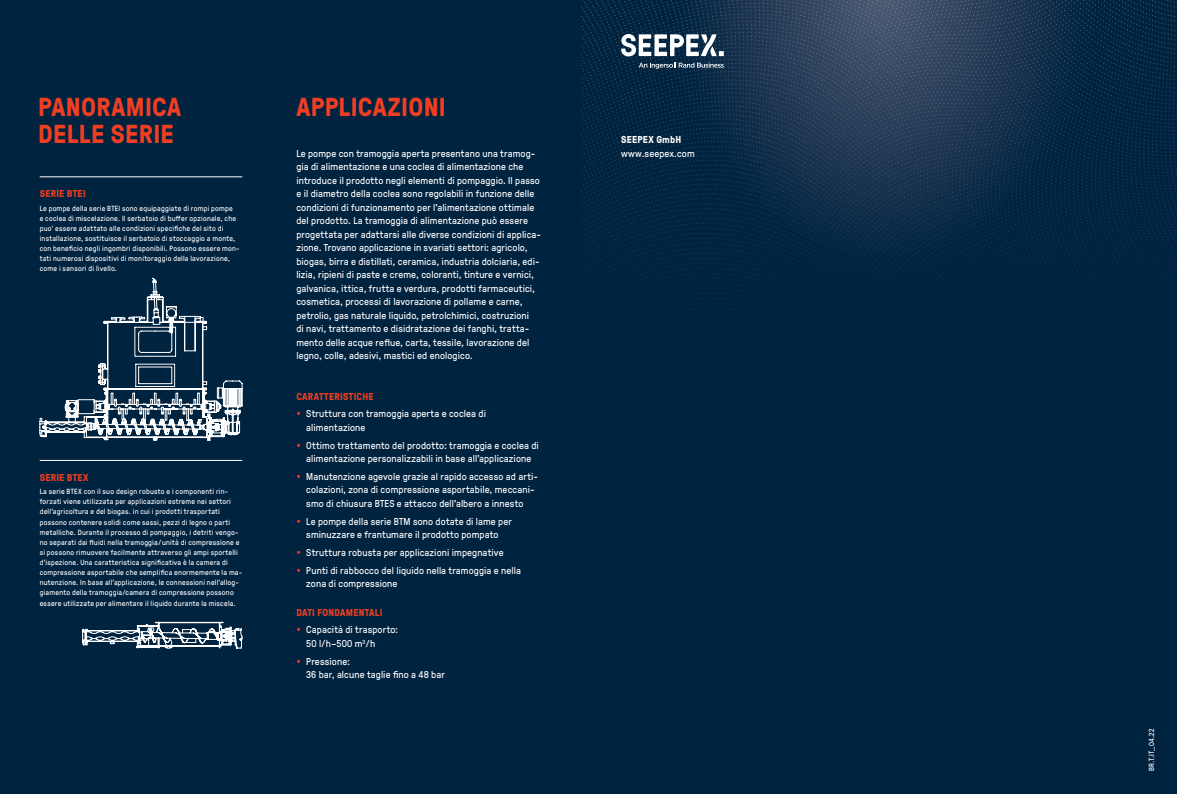
<style>
.page{position:relative;width:1177px;height:794px;background:#fff}
.page>*{position:absolute;margin:0;border:0;box-sizing:border-box;transform-origin:0 0}
.Headline_S_26pt{font:700 26px/27px "GT Pressura";letter-spacing:.01em;color:#ef3e22}
.Copytext_10pt{font:10px/13.5px "GT Pressura";letter-spacing:.015em;color:#fff}
.Copytext_Headline_10{font:700 10px "GT Pressura";letter-spacing:.025em;color:#ef3e22}
.t1{font:700 10px "GT Pressura";letter-spacing:.025em;color:#fff}
.Marginaltext_7_5pt{font:7.5px/10.1px "GT Pressura";letter-spacing:.03em;color:#fff}
</style>
<div class="page">
<div style="left:581px;top:0;width:595px;height:794px;background:#002340"></div>
<div style="left:0;top:0;width:581px;height:794px;background:#002340"></div>
<img style="left:581px;top:0;width:595px;height:324px">
<svg style="left:621px;top:34px;width:102px;height:22px"></svg>
<svg style="left:638px;top:63px;width:85px;height:6px"></svg>
<hr style="left:40px;top:177px;width:202px;height:1px;background:#fff">
<hr style="left:40px;top:460px;width:202px;height:1px;background:#fff">
<svg style="left:82px;top:622px;width:160px;height:26px"></svg>
<svg style="left:40px;top:278px;width:202px;height:162px"></svg>
<p class="Headline_S_26pt" style="left:38px;top:92px;width:144px">PANORAMICA<br>DELLE SERIE</p>
<p class="Copytext_Headline_10" style="left:40px;top:186px;width:47px">SERIE BTEI</p>
<p class="Marginaltext_7_5pt" style="left:40px;top:202px;width:201px">Le pompe della serie BTEI sono equipaggiate di rompi pompe<br>e coclea di miscelazione. Il serbatoio di buffer opzionale, che puo’ essere adattato alle condizioni specifiche del sito di installazione, sostituisce il serbatoio di stoccaggio a monte, con beneficio negli ingombri disponibili. Possono essere mon&shy;tati numerosi dispositivi di monitoraggio della lavorazione, come i sensori di livello.</p>
<p class="Copytext_Headline_10" style="left:40px;top:470px;width:50px">SERIE BTEX</p>
<p class="Marginaltext_7_5pt" style="left:40px;top:486px;width:204px">La serie BTEX con il suo design robusto e i componenti rin&shy;forzati viene utilizzata per applicazioni estreme nei settori dell’agricoltura e del biogas. in cui i prodotti trasportati possono contenere solidi come sassi, pezzi di legno o parti metalliche. Durante il processo di pompaggio, i detriti vengo&shy;no separati dai fluidi nella tramoggia/unità di compressione e si possono rimuovere facilmente attraverso gli ampi sportelli d’ispezione. Una caratteristica significativa è la camera di compressione asportabile che semplifica enormemente la ma&shy;nutenzione. In base all’applicazione, le connessioni nell’allog&shy;giamento della tramoggia/camera di compressione possono essere utilizzate per alimentare il liquido durante la miscela.</p>
<p class="Headline_S_26pt" style="left:296px;top:92px;width:151px">APPLICAZIONI</p>
<p class="Copytext_10pt" style="left:296px;top:146px;width:246px">Le pompe con tramoggia aperta presentano una tramog&shy;gia di alimentazione e una coclea di alimentazione che introduce il prodotto negli elementi di pompaggio. Il passo e il diametro della coclea sono regolabili in funzione delle condizioni di funzionamento per l’alimentazione ottimale del prodotto. La tramoggia di alimentazione può essere progettata per adattarsi alle diverse condizioni di applica&shy;zione. Trovano applicazione in svariati settori: agricolo, biogas, birra e distillati, ceramica, industria dolciaria, edi&shy;lizia, ripieni di paste e creme, coloranti, tinture e vernici, galvanica, ittica, frutta e verdura, prodotti farmaceutici, cosmetica, processi di lavorazione di pollame e carne, petrolio, gas naturale liquido, petrolchimici, costruzioni<br>di navi, trattamento e disidratazione dei fanghi, tratta&shy;mento delle acque reflue, carta, tessile, lavorazione del legno, colle, adesivi, mastici ed enologico.</p>
<p class="Copytext_Headline_10" style="left:296px;top:389px;width:79px">CARATTERISTICHE</p>
<p class="Copytext_10pt" style="left:306px;top:406px;width:181px">Struttura con tramoggia aperta e coclea di alimentazione</p>
<p class="Copytext_10pt" style="left:306px;top:438px;width:234px">Ottimo trattamento del prodotto: tramoggia e coclea di alimentazione personalizzabili in base all’applicazione</p>
<p class="Copytext_10pt" style="left:306px;top:469px;width:233px">Manutenzione agevole grazie al rapido accesso ad arti&shy;colazioni, zona di compressione asportabile, meccani&shy;smo di chiusura BTES e attacco dell’albero a innesto</p>
<p class="Copytext_10pt" style="left:306px;top:514px;width:207px">Le pompe della serie BTM sono dotate di lame per sminuzzare e frantumare il prodotto pompato</p>
<p class="Copytext_10pt" style="left:306px;top:545px;width:199px">Struttura robusta per applicazioni impegnative</p>
<p class="Copytext_10pt" style="left:306px;top:563px;width:216px">Punti di rabbocco del liquido nella tramoggia e nella zona di compressione</p>
<p class="Copytext_Headline_10" style="left:296px;top:605px;width:87px">DATI FONDAMENTALI</p>
<p class="Copytext_10pt" style="left:306px;top:622px;width:93px">Capacità di trasporto:<br>50 l/h–500 m<sup>3</sup>/h</p>
<p class="Copytext_10pt" style="left:306px;top:654px;width:140px">Pressione:<br>36 bar, alcune taglie fino a 48 bar</p>
<p class="t1" style="left:621px;top:132px;width:62px">SEEPEX GmbH</p>
<p class="Copytext_10pt" style="left:621px;top:146px;width:75px">www.seepex.com</p>
<p class="Marginaltext_7_5pt" style="left:1146px;top:771px;width:44px;rotate:-90deg">BR.T.IT_04.22</p>
</div>
